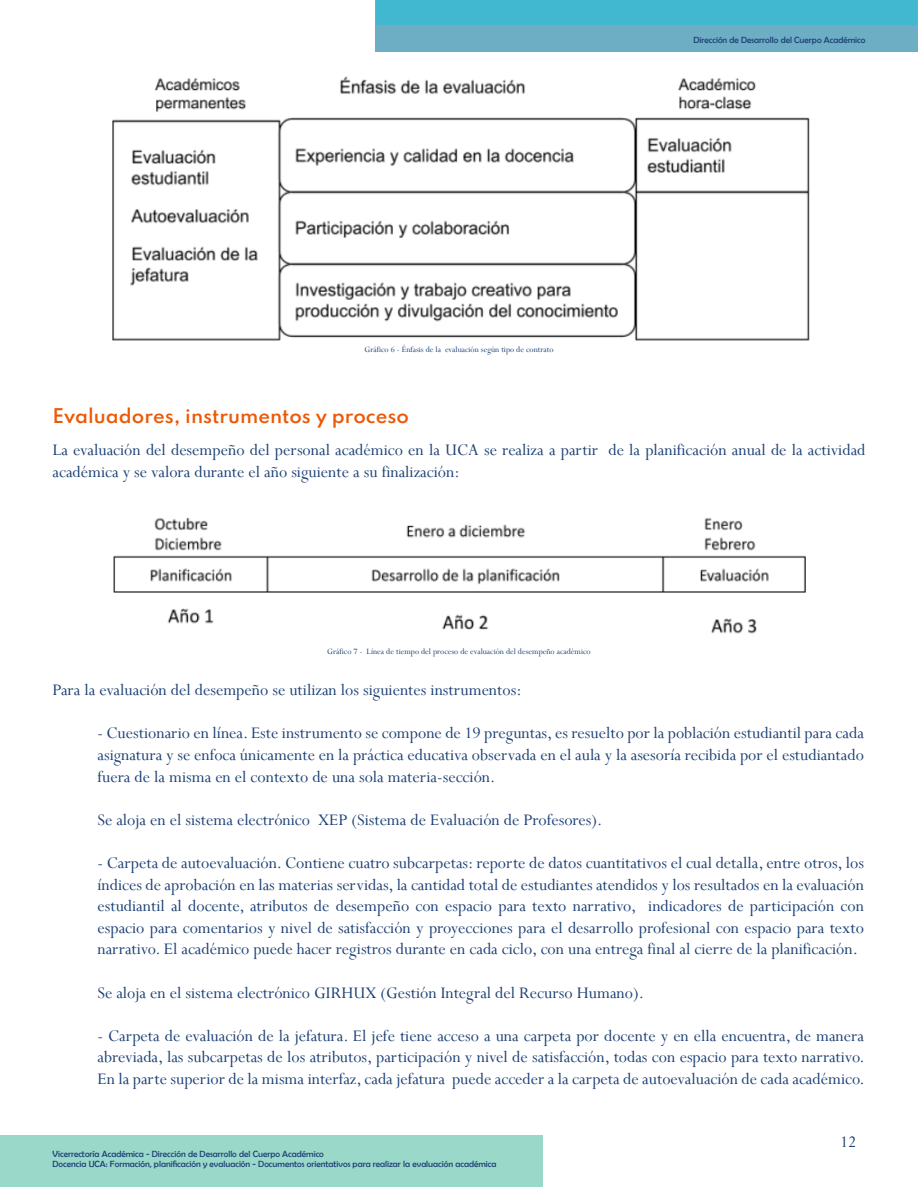
<style>
.page{position:relative;width:918px;height:1188px;background:#fff}
.page>*{position:absolute;margin:0;border:0;box-sizing:border-box;transform-origin:0 0}
.t1{font:18px/21.6px "Perpetua";color:#1c4074;text-align:justify}
.Subtítulos{font:600 18px "Spartan";color:#ed5804}
.t2{font:9px/10.8px "Berlin Sans FB";color:#1c4074}
.t3{font:9px "Perpetua";color:#1c4074}
</style>
<div class="page">
<div style="left:0;top:1136px;width:542px;height:51px;background:#9ad8c9"></div>
<div style="left:376px;top:0;width:542px;height:52px;background:#6daec4"></div>
<div style="left:376px;top:1px;width:541px;height:24px;background:#42b8d0"></div>
<img style="left:112px;top:76px;width:698px;height:265px">
<img style="left:113px;top:517px;width:693px;height:117px">
<p class="t3" style="left:364px;top:344px;width:191px">Gráfico 6 - Énfasis de la evaluación según tipo de contrato</p>
<p class="t2" style="left:693px;top:34px;width:174px">Dirección de Desarrollo del Cuerpo Académico</p>
<p class="Subtítulos" style="left:52px;top:403px;width:358px">Evaluadores, instrumentos y proceso</p>
<p class="t1" style="left:52px;top:439px;width:815px">La evaluación del desempeño del personal académico en la UCA se realiza a partir de la planificación anual de la actividad académica y se valora durante el año siguiente a su finalización:</p>
<p class="t3" style="left:327px;top:645px;width:265px">Gráfico 7 - Línea de tiempo del proceso de evaluación del desempeño académico</p>
<p class="t1" style="left:52px;top:679px;width:471px">Para la evaluación del desempeño se utilizan los siguientes instrumentos:</p>
<p class="t1" style="left:98px;top:722px;width:768px">- Cuestionario en línea. Este instrumento se compone de 19 preguntas, es resuelto por la población estudiantil para cada asignatura y se enfoca únicamente en la práctica educativa observada en el aula y la asesoría recibida por el estudiantado fuera de la misma en el contexto de una sola materia-sección.</p>
<p class="t1" style="left:98px;top:808px;width:506px">Se aloja en el sistema electrónico XEP (Sistema de Evaluación de Profesores).</p>
<p class="t1" style="left:98px;top:852px;width:768px">- Carpeta de autoevaluación. Contiene cuatro subcarpetas: reporte de datos cuantitativos el cual detalla, entre otros, los índices de aprobación en las materias servidas, la cantidad total de estudiantes atendidos y los resultados en la evaluación estudiantil al docente, atributos de desempeño con espacio para texto narrativo, indicadores de participación con espacio para comentarios y nivel de satisfacción y proyecciones para el desarrollo profesional con espacio para texto narrativo. El académico puede hacer registros durante en cada ciclo, con una entrega final al cierre de la planificación.</p>
<p class="t1" style="left:98px;top:981px;width:548px">Se aloja en el sistema electrónico GIRHUX (Gestión Integral del Recurso Humano).</p>
<p class="t1" style="left:98px;top:1024px;width:769px">- Carpeta de evaluación de la jefatura. El jefe tiene acceso a una carpeta por docente y en ella encuentra, de manera abreviada, las subcarpetas de los atributos, participación y nivel de satisfacción, todas con espacio para texto narrativo.<br>En la parte superior de la misma interfaz, cada jefatura puede acceder a la carpeta de autoevaluación de cada académico.</p>
<p class="t2" style="left:52px;top:1148px;width:445px">Vicerrectoría Académica - Dirección de Desarrollo del Cuerpo Académico<br>Docencia UCA: Formación, planificación y evaluación - Documentos orientativos para realizar la evaluación académica</p>
<p class="t1" style="left:840px;top:1130px;width:18px">12</p>
</div>
